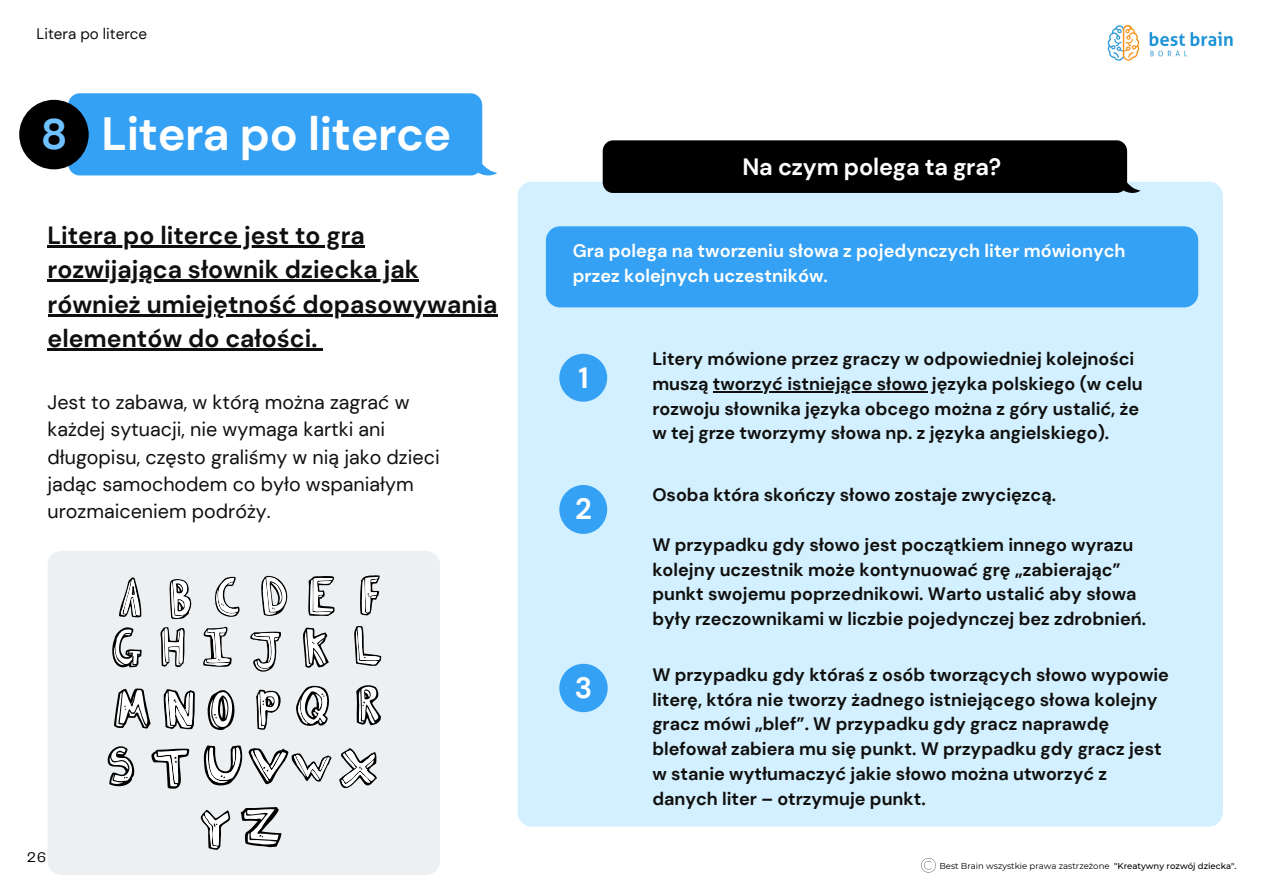
<style>
.page{position:relative;width:1263px;height:894px;background:#fff}
.page>*{position:absolute;margin:0;border:0;box-sizing:border-box;transform-origin:0 0}
.t1{font:700 46.5px "DM Sans";letter-spacing:-.01em;color:#fff}
.t2{font:700 42.6px "DM Sans";color:#6ec0ff}
.t3{font:700 29.25px "DM Sans";color:#fff}
.t4{font:700 24.9px/34.5px "DM Sans";color:#100f0d}
.t5{font:700 23.55px "DM Sans";letter-spacing:-.01em;color:#fff}
.t6{font:19.65px/27.5px "DM Sans";color:#100f0d}
.t7{font:700 18px/24.8px "DM Sans";color:#100f0d}
.t8{font:700 18px/24.8px "DM Sans";color:#fff}
.t9{font:15.15px "DM Sans";color:#100f0d}
.t10{font:14.4px "Telegraf";color:#000}
.t11{font:8.55px "Montserrat";color:#000}
.s1{font-weight:500}
</style>
<div class="page">
<div style="left:48px;top:550px;width:392px;height:324px;background:#edf0f2;border-radius:14px"></div>
<div style="left:68px;top:93px;width:430px;height:83px;background:#35a1f4"></div>
<div style="left:518px;top:182px;width:705px;height:644px;background:#d2f0ff;border-radius:14px"></div>
<div style="left:603px;top:140px;width:538px;height:53px;background:#000"></div>
<div style="left:546px;top:226px;width:652px;height:81px;background:#35a1f4;border-radius:14px"></div>
<div style="left:559px;top:354px;width:48px;height:47px;background:#35a1f4;border-radius:50%"></div>
<div style="left:559px;top:485px;width:48px;height:48px;background:#35a1f4;border-radius:50%"></div>
<img style="left:1107px;top:24px;width:126px;height:37px">
<div style="left:559px;top:663px;width:49px;height:49px;background:#35a1f4;border-radius:50%"></div>
<svg style="left:119px;top:577px;width:23px;height:41px"></svg>
<svg style="left:339px;top:748px;width:38px;height:41px"></svg>
<svg style="left:214px;top:576px;width:26px;height:41px"></svg>
<svg style="left:250px;top:631px;width:31px;height:40px"></svg>
<svg style="left:296px;top:685px;width:33px;height:41px"></svg>
<svg style="left:163px;top:689px;width:32px;height:40px"></svg>
<svg style="left:112px;top:627px;width:30px;height:40px"></svg>
<svg style="left:360px;top:575px;width:20px;height:40px"></svg>
<svg style="left:151px;top:748px;width:39px;height:41px"></svg>
<svg style="left:114px;top:688px;width:37px;height:40px"></svg>
<svg style="left:261px;top:575px;width:27px;height:41px"></svg>
<svg style="left:201px;top:809px;width:29px;height:40px"></svg>
<svg style="left:303px;top:627px;width:26px;height:41px"></svg>
<svg style="left:356px;top:685px;width:25px;height:40px"></svg>
<svg style="left:308px;top:576px;width:27px;height:40px"></svg>
<svg style="left:354px;top:626px;width:27px;height:39px"></svg>
<svg style="left:107px;top:746px;width:27px;height:41px"></svg>
<svg style="left:241px;top:807px;width:40px;height:40px"></svg>
<svg style="left:160px;top:627px;width:25px;height:40px"></svg>
<svg style="left:207px;top:690px;width:28px;height:40px"></svg>
<svg style="left:203px;top:626px;width:29px;height:41px"></svg>
<svg style="left:256px;top:689px;width:25px;height:41px"></svg>
<svg style="left:170px;top:579px;width:22px;height:40px"></svg>
<svg style="left:204px;top:745px;width:128px;height:41px"></svg>
<hr style="left:48px;top:245px;width:317px;height:2px;background:#100f0d">
<hr style="left:48px;top:279px;width:371px;height:2px;background:#100f0d">
<hr style="left:48px;top:314px;width:449px;height:2px;background:#100f0d">
<hr style="left:48px;top:348px;width:269px;height:2px;background:#100f0d">
<svg style="left:317px;top:348px;width:6px;height:2px"></svg>
<hr style="left:713px;top:391px;width:215px;height:1px;background:#100f0d">
<div style="left:19px;top:100px;width:70px;height:69px;background:#000;border-radius:50%"></div>
<svg style="left:921px;top:858px;width:15px;height:14px"></svg>
<p class="t9" style="left:36px;top:24px;width:112px">Litera po literce</p>
<h2 class="t2" style="left:41px;top:107px;width:28px">8</h2>
<h1 class="t1" style="left:102px;top:104px;width:351px">Litera po literce</h1>
<h3 class="t4" style="left:48px;top:218px;width:451px">Litera po literce jest to gra rozwijająca słownik dziecka jak również umiejętność dopasowywania elementów do całości.</h3>
<p class="t6" style="left:48px;top:388px;width:394px">Jest to zabawa, w którą można zagrać w każdej sytuacji, nie wymaga kartki ani długopisu, często graliśmy w nią jako dzieci jadąc samochodem co było wspaniałym urozmaiceniem podróży.</p>
<p class="t10" style="left:27px;top:850px;width:21px">26</p>
<h3 class="t5" style="left:742px;top:152px;width:260px">Na czym polega ta gra?</h3>
<p class="t8" style="left:573px;top:238px;width:554px">Gra polega na tworzeniu słowa z pojedynczych liter mówionych przez kolejnych uczestników.</p>
<h3 class="t3" style="left:578px;top:359px;width:12px">1</h3>
<h3 class="t3" style="left:575px;top:490px;width:18px">2</h3>
<h3 class="t3" style="left:575px;top:668px;width:19px">3</h3>
<p class="t7" style="left:652px;top:346px;width:492px">Litery mówione przez graczy w odpowiedniej kolejności muszą tworzyć istniejące słowo języka polskiego (w celu rozwoju słownika języka obcego można z góry ustalić, że w tej grze tworzymy słowa np. z języka angielskiego).</p>
<p class="t7" style="left:652px;top:482px;width:405px">Osoba która skończy słowo zostaje zwycięzcą.</p>
<p class="t7" style="left:652px;top:532px;width:495px">W przypadku gdy słowo jest początkiem innego wyrazu kolejny uczestnik może kontynuować grę „zabierając” punkt swojemu poprzednikowi. Warto ustalić aby słowa były rzeczownikami w liczbie pojedynczej bez zdrobnień.</p>
<p class="t7" style="left:652px;top:662px;width:518px">W przypadku gdy któraś z osób tworzących słowo wypowie literę, która nie tworzy żadnego istniejącego słowa kolejny gracz mówi „blef”. W przypadku gdy gracz naprawdę blefował zabiera mu się punkt. W przypadku gdy gracz jest w stanie wytłumaczyć jakie słowo można utworzyć z danych liter – otrzymuje punkt.</p>
<p class="t11" style="left:939px;top:860px;width:299px">Best Brain wszystkie prawa zastrzeżone <span class="s1">"Kreatywny rozwój dziecka".</span></p>
</div>
